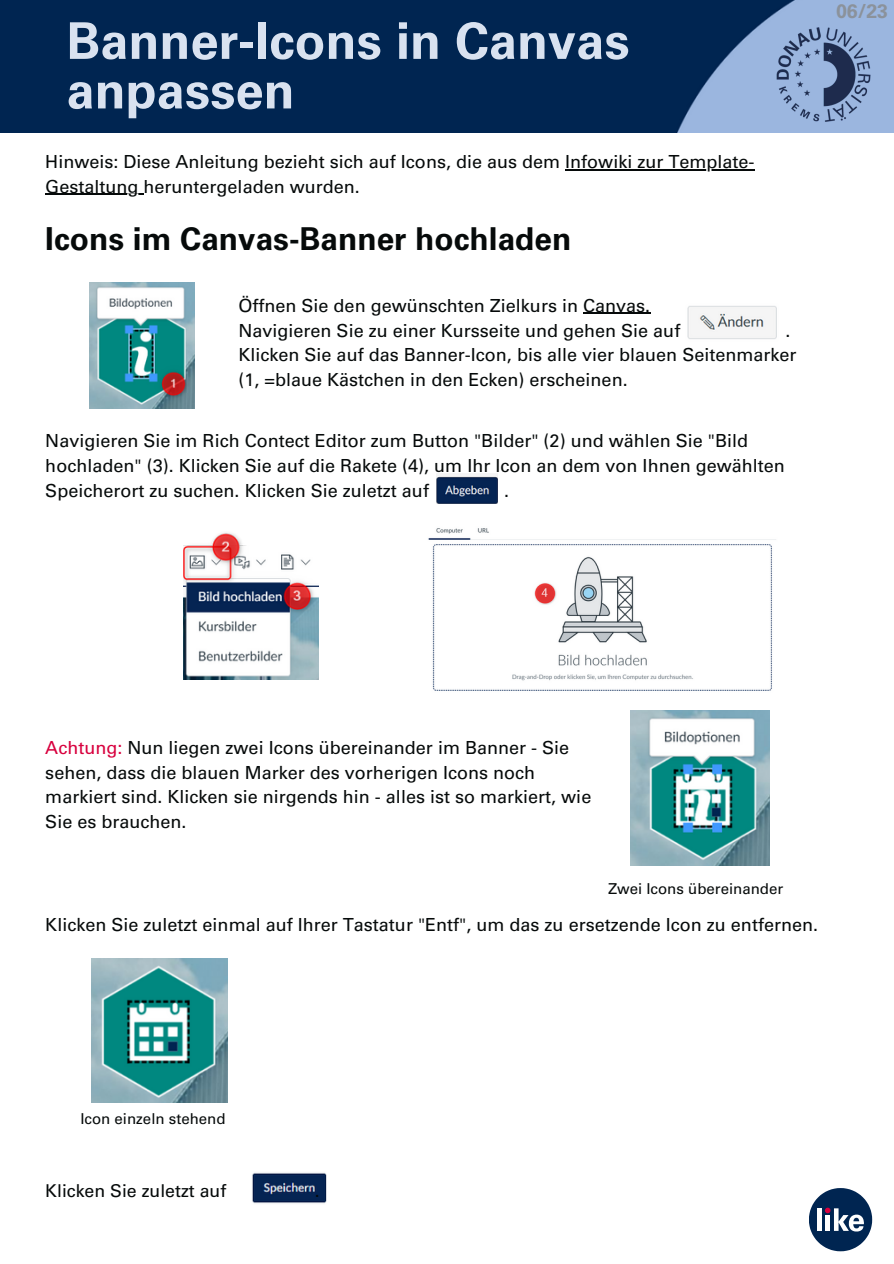
<style>
.page{position:relative;width:894px;height:1264px;background:#fff}
.page>*{position:absolute;margin:0;border:0;box-sizing:border-box;transform-origin:0 0}
.t1{font:700 50.7px/49.5px "Univers LT Std";color:#d9e2f0}
.t2{font:700 31.5px "Univers LT Std";color:#060a0a}
.t3{font:700 19.5px "Univers LT Std";color:#8b929b}
.t4{font:18px/24.8px "Univers LT Std";color:#060a0a}
.t5{font:17.7px "Univers LT Std";color:#060a0a}
.t6{font:15px "Univers LT Std";color:#060a0a}
.s1{color:#d8003e}
</style>
<div class="page">
<img style="left:0;top:0;width:893px;height:133px">
<img style="left:773px;top:25px;width:98px;height:98px">
<svg style="left:809px;top:1188px;width:62px;height:63px"></svg>
<img style="left:687px;top:306px;width:90px;height:33px">
<img style="left:89px;top:283px;width:105px;height:126px">
<img style="left:184px;top:533px;width:135px;height:146px">
<img style="left:436px;top:474px;width:61px;height:30px">
<img style="left:428px;top:528px;width:348px;height:163px">
<img style="left:630px;top:710px;width:139px;height:155px">
<img style="left:91px;top:958px;width:136px;height:144px">
<img style="left:252px;top:1172px;width:74px;height:32px">
<hr style="left:583px;top:313px;width:67px;height:1px;background:#060a0a">
<hr style="left:565px;top:169px;width:189px;height:1px;background:#060a0a">
<hr style="left:45px;top:194px;width:98px;height:1px;background:#060a0a">
<p class="t1" style="left:66px;top:23px;width:564px">Banner-Icons in Canvas anpassen</p>
<p class="t4" style="left:45px;top:152px;width:710px">Hinweis: Diese Anleitung bezieht sich auf Icons, die aus dem Infowiki zur Template-<br>Gestaltung heruntergeladen wurden.</p>
<p class="t2" style="left:45px;top:227px;width:527px">Icons im Canvas-Banner hochladen</p>
<p class="t4" style="left:238px;top:295px;width:413px">Öffnen Sie den gewünschten Zielkurs in Canvas.</p>
<p class="t4" style="left:238px;top:320px;width:443px">Navigieren Sie zu einer Kursseite und gehen Sie auf</p>
<p class="t4" style="left:785px;top:320px;width:7px">.</p>
<p class="t4" style="left:238px;top:345px;width:559px">Klicken Sie auf das Banner-Icon, bis alle vier blauen Seitenmarker (1, =blaue Kästchen in den Ecken) erscheinen.</p>
<p class="t4" style="left:45px;top:430px;width:740px">Navigieren Sie im Rich Contect Editor zum Button "Bilder" (2) und wählen Sie "Bild hochladen" (3). Klicken Sie auf die Rakete (4), um Ihr Icon an dem von Ihnen gewählten<br>Speicherort zu suchen. Klicken Sie zuletzt auf</p>
<p class="t4" style="left:504px;top:480px;width:7px">.</p>
<p class="t3" style="left:835px;top:4px;width:54px">06/23</p>
<p class="t4" style="left:45px;top:737px;width:547px"><span class="s1">Achtung:</span> Nun liegen zwei Icons übereinander im Banner - Sie sehen, dass die blauen Marker des vorherigen Icons noch markiert sind. Klicken sie nirgends hin - alles ist so markiert, wie Sie es brauchen.</p>
<p class="t6" style="left:608px;top:883px;width:177px">Zwei Icons übereinander</p>
<p class="t4" style="left:45px;top:914px;width:774px">Klicken Sie zuletzt einmal auf Ihrer Tastatur "Entf", um das zu ersetzende Icon zu entfernen.</p>
<p class="t6" style="left:80px;top:1112px;width:147px">Icon einzeln stehend</p>
<p class="t5" style="left:45px;top:1183px;width:182px">Klicken Sie zuletzt auf</p>
<p class="t5" style="left:315px;top:1183px;width:6px">.</p>
</div>
